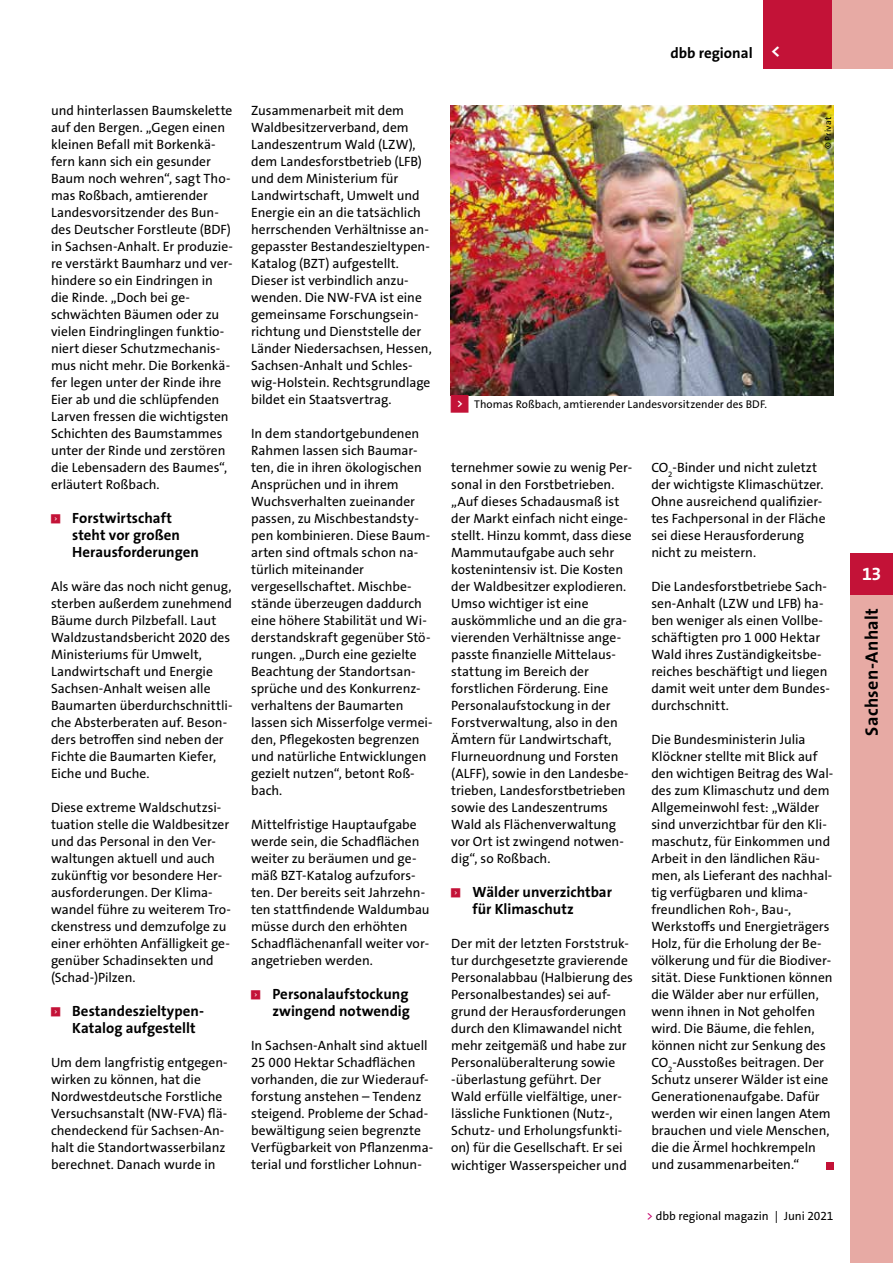
<style>
.page{position:relative;width:893px;height:1263px;background:#fff}
.page>*{position:absolute;margin:0;border:0;box-sizing:border-box;transform-origin:0 0}
.t1{font:700 18px "The Sans Os F";letter-spacing:.02em;color:#000}
.t2{font:700 18px "The Sans Os F";color:#fff}
.t3{font:700 15px "The Sans Os F";color:#000}
.t4{font:700 14.85px/17px "The Sans Os F";color:#000}
.t5{font:13.5px/17px "The Sans Os F";color:#000}
.t6{font:12px "The Sans Os F";letter-spacing:-.005em;color:#000}
.t7{font:11.25px "The Sans Os F";letter-spacing:.01em;color:#000}
.t8{font:9px "The Sans Os F";letter-spacing:.015em;color:#000}
.t9{font:5.85px "Top Numbers";color:#c31237}
.s1{font-family:"Top Numbers";color:#c31237}
.s2{color:#c3006b}
</style>
<div class="page">
<div style="left:826px;top:1162px;width:7px;height:7px;background:#c31237"></div>
<img style="left:451px;top:106px;width:382px;height:290px">
<div style="left:850px;top:553px;width:43px;height:42px;background:#c31237"></div>
<div style="left:763px;top:0;width:130px;height:68px;background:#e7aaa4"></div>
<div style="left:763px;top:0;width:68px;height:68px;background:#c31237"></div>
<div style="left:850px;top:595px;width:43px;height:668px;background:#e7aaa4"></div>
<p class="t5" style="left:51px;top:102px;width:184px">und hinterlassen Baumskelette auf den Bergen. „Gegen einen kleinen Befall mit Borkenkä&shy;fern kann sich ein gesunder<br>Baum noch wehren“, sagt Tho&shy;mas Roßbach, amtierender<br>Landesvorsitzender des Bun&shy;des Deutscher Forstleute (BDF) in Sachsen-Anhalt. Er produzie&shy;re verstärkt Baumharz und ver&shy;hindere so ein Eindringen in die Rinde. „Doch bei ge&shy;schwächten Bäumen oder zu vielen Eindringlingen funktio&shy;niert dieser Schutzmechanis&shy;mus nicht mehr. Die Borkenkä&shy;fer legen unter der Rinde ihre<br>Eier ab und die schlüpfenden<br>Larven fressen die wichtigsten<br>Schichten des Baumstammes unter der Rinde und zerstören die Lebensadern des Baumes“, erläutert Roßbach.</p>
<p class="t9" style="left:51px;top:514px;width:11px">&lt;</p>
<p class="t4" style="left:72px;top:510px;width:128px">Forstwirtschaft steht vor großen<br>Herausforderungen</p>
<p class="t5" style="left:51px;top:578px;width:183px">Als wäre das noch nicht genug, sterben außerdem zunehmend<br>Bäume durch Pilzbefall. Laut<br>Waldzustandsbericht 2020 des<br>Ministeriums für Umwelt,<br>Landwirtschaft und Energie<br>Sachsen-Anhalt weisen alle<br>Baumarten überdurchschnittli&shy;che Absterberaten auf. Beson&shy;ders betroffen sind neben der<br>Fichte die Baumarten Kiefer,<br>Eiche und Buche.</p>
<p class="t5" style="left:51px;top:799px;width:182px">Diese extreme Waldschutzsi&shy;tuation stelle die Waldbesitzer und das Personal in den Ver&shy;waltungen aktuell und auch zukünftig vor besondere Her&shy;ausforderungen. Der Klima&shy;wandel führe zu weiterem Tro&shy;ckenstress und demzufolge zu einer erhöhten Anfälligkeit ge&shy;genüber Schadinsekten und (Schad-)Pilzen.</p>
<p class="t9" style="left:51px;top:1007px;width:11px">&lt;</p>
<p class="t4" style="left:72px;top:1003px;width:133px">Bestandeszieltypen-<br>Katalog aufgestellt</p>
<p class="t5" style="left:51px;top:1054px;width:178px">Um dem langfristig entgegen&shy;wirken zu können, hat die<br>Nordwestdeutsche Forstliche<br>Versuchsanstalt (NW-FVA) flä&shy;chendeckend für Sachsen-An&shy;halt die Standortwasserbilanz berechnet. Danach wurde in</p>
<p class="t5" style="left:251px;top:102px;width:182px">Zusammenarbeit mit dem<br>Waldbesitzerverband, dem<br>Landeszentrum Wald (LZW), dem Landesforstbetrieb (LFB) und dem Ministerium für<br>Landwirtschaft, Umwelt und<br>Energie ein an die tatsächlich herrschenden Verhältnisse an&shy;gepasster Bestandeszieltypen-<br>Katalog (BZT) aufgestellt.<br>Dieser ist verbindlich anzu&shy;wenden. Die NW-FVA ist eine gemeinsame Forschungsein&shy;richtung und Dienststelle der<br>Länder Niedersachsen, Hessen,<br>Sachsen-Anhalt und Schles&shy;wig-Holstein. Rechtsgrundlage bildet ein Staatsvertrag.</p>
<p class="t5" style="left:251px;top:425px;width:183px">In dem standortgebundenen<br>Rahmen lassen sich Baumar&shy;ten, die in ihren ökologischen<br>Ansprüchen und in ihrem<br>Wuchsverhalten zueinander passen, zu Mischbestandsty&shy;pen kombinieren. Diese Baum&shy;arten sind oftmals schon na&shy;türlich miteinander vergesellschaftet. Mischbe&shy;stände überzeugen daddurch eine höhere Stabilität und Wi&shy;derstandskraft gegenüber Stö&shy;rungen. „Durch eine gezielte<br>Beachtung der Standortsan&shy;sprüche und des Konkurrenz&shy;verhaltens der Baumarten lassen sich Misserfolge vermei&shy;den, Pflegekosten begrenzen und natürliche Entwicklungen gezielt nutzen“, betont Roß&shy;bach.</p>
<p class="t5" style="left:251px;top:816px;width:180px">Mittelfristige Hauptaufgabe werde sein, die Schadflächen weiter zu beräumen und ge&shy;mäß BZT-Katalog aufzufors&shy;ten. Der bereits seit Jahrzehn&shy;ten stattfindende Waldumbau müsse durch den erhöhten<br>Schadflächenanfall weiter vor&shy;angetrieben werden.</p>
<p class="t9" style="left:251px;top:990px;width:11px">&lt;</p>
<p class="t4" style="left:272px;top:986px;width:139px">Personalaufstockung zwingend notwendig</p>
<p class="t5" style="left:251px;top:1037px;width:184px">In Sachsen-Anhalt sind aktuell<br>25 000 Hektar Schadflächen vorhanden, die zur Wiederauf&shy;forstung anstehen – Tendenz steigend. Probleme der Schad&shy;bewältigung seien begrenzte<br>Verfügbarkeit von Pflanzenma&shy;terial und forstlicher Lohnun-</p>
<p class="t3" style="left:670px;top:44px;width:84px">dbb regional</p>
<h1 class="t2" style="left:771px;top:39px;width:11px">&lt;</h1>
<p class="t8" style="left:822px;top:149px;width:34px;rotate:-90deg">© Privat</p>
<p class="t7" style="left:451px;top:397px;width:318px"><span class="s1">&lt;</span> Thomas Roßbach, amtierender Landesvorsitzender des BDF.</p>
<p class="t5" style="left:451px;top:459px;width:182px">ternehmer sowie zu wenig Per&shy;sonal in den Forstbetrieben. „Auf dieses Schadausmaß ist der Markt einfach nicht einge&shy;stellt. Hinzu kommt, dass diese<br>Mammutaufgabe auch sehr kostenintensiv ist. Die Kosten der Waldbesitzer explodieren.<br>Umso wichtiger ist eine auskömmliche und an die gra&shy;vierenden Verhältnisse ange&shy;passte finanzielle Mittelaus&shy;stattung im Bereich der forstlichen Förderung. Eine<br>Personalaufstockung in der<br>Forstverwaltung, also in den<br>Ämtern für Landwirtschaft,<br>Flurneuordnung und Forsten (ALFF), sowie in den Landesbe&shy;trieben, Landesforstbetrieben sowie des Landeszentrums<br>Wald als Flächenverwaltung vor Ort ist zwingend notwen&shy;dig“, so Roßbach.</p>
<p class="t9" style="left:451px;top:888px;width:11px">&lt;</p>
<p class="t4" style="left:472px;top:884px;width:141px">Wälder unverzichtbar für Klimaschutz</p>
<p class="t5" style="left:451px;top:935px;width:183px">Der mit der letzten Forststruk&shy;tur durchgesetzte gravierende<br>Personalabbau (Halbierung des<br>Personalbestandes) sei auf&shy;grund der Herausforderungen durch den Klimawandel nicht mehr zeitgemäß und habe zur<br>Personalüberalterung sowie -überlastung geführt. Der<br>Wald erfülle vielfältige, uner&shy;lässliche Funktionen (Nutz-,<br>Schutz- und Erholungsfunkti&shy;on) für die Gesellschaft. Er sei wichtiger Wasserspeicher und</p>
<p class="t5" style="left:651px;top:459px;width:176px">CO<sub>2</sub>-Binder und nicht zuletzt der wichtigste Klimaschützer.<br>Ohne ausreichend qualifizier&shy;tes Fachpersonal in der Fläche sei diese Herausforderung nicht zu meistern.</p>
<p class="t5" style="left:651px;top:578px;width:180px">Die Landesforstbetriebe Sach&shy;sen-Anhalt (LZW und LFB) ha&shy;ben weniger als einen Vollbe&shy;schäftigten pro 1 000 Hektar<br>Wald ihres Zuständigkeitsbe&shy;reiches beschäftigt und liegen damit weit unter dem Bundes&shy;durchschnitt.</p>
<p class="t5" style="left:651px;top:731px;width:184px">Die Bundesministerin Julia<br>Klöckner stellte mit Blick auf den wichtigen Beitrag des Wal&shy;des zum Klimaschutz und dem<br>Allgemeinwohl fest: „Wälder sind unverzichtbar für den Kli&shy;maschutz, für Einkommen und<br>Arbeit in den ländlichen Räu&shy;men, als Lieferant des nachhal&shy;tig verfügbaren und klima&shy;freundlichen Roh-, Bau-,<br>Werkstoffs und Energieträgers<br>Holz, für die Erholung der Be&shy;völkerung und für die Biodiver&shy;sität. Diese Funktionen können die Wälder aber nur erfüllen, wenn ihnen in Not geholfen wird. Die Bäume, die fehlen, können nicht zur Senkung des<br>CO<sub>2</sub>-Ausstoßes beitragen. Der<br>Schutz unserer Wälder ist eine<br>Generationenaufgabe. Dafür werden wir einen langen Atem brauchen und viele Menschen, die die Ärmel hochkrempeln und zusammenarbeiten.“</p>
<p class="t6" style="left:646px;top:1208px;width:188px"><span class="s2">&gt;</span> dbb regional magazin | Juni 2021</p>
<h1 class="t2" style="left:862px;top:562px;width:21px">13</h1>
<h1 class="t1" style="left:860px;top:736px;width:129px;rotate:-90deg">Sachsen-Anhalt</h1>
</div>
